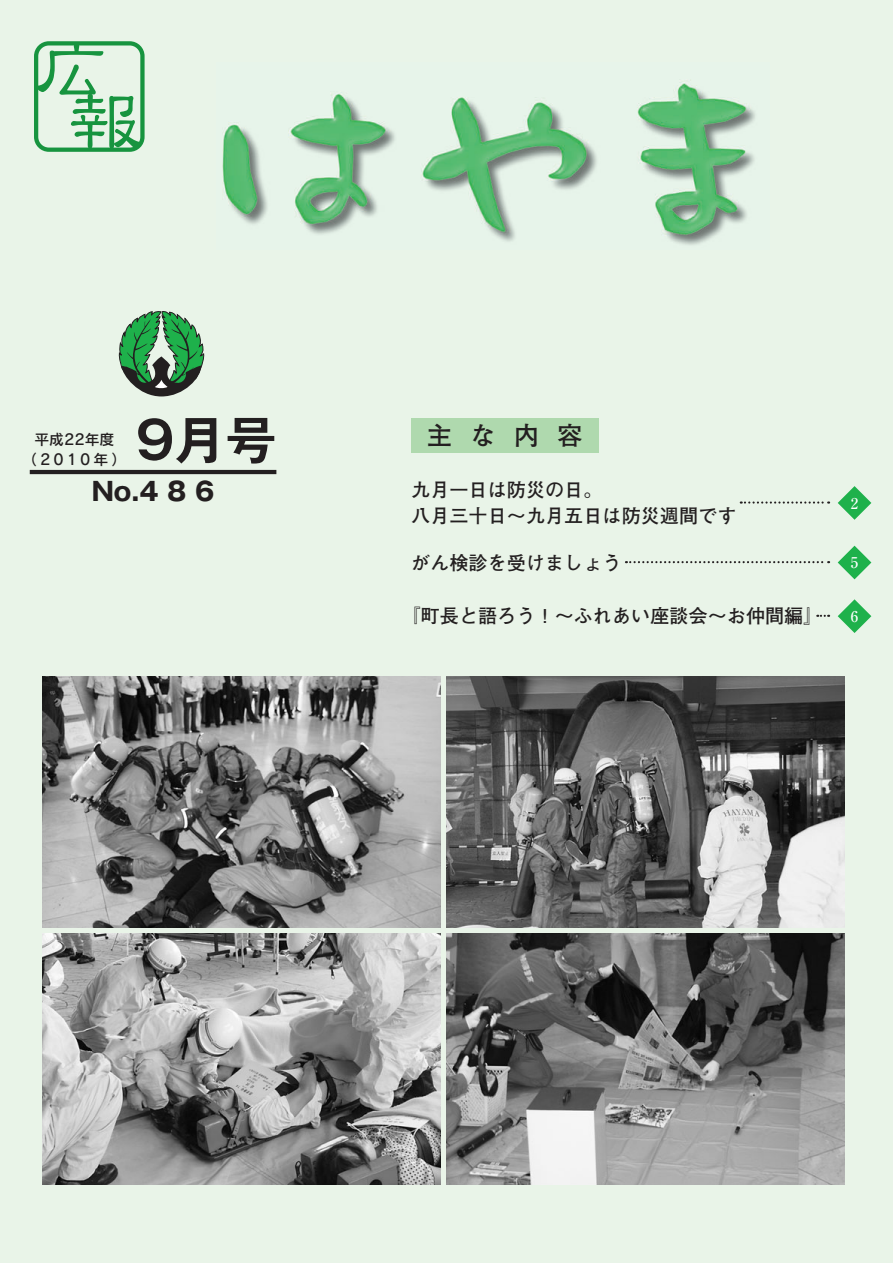
<style>
.page{position:relative;width:893px;height:1263px;background:#e9f4e8}
.page>*{position:absolute;margin:0;border:0;box-sizing:border-box;transform-origin:0 0}
.t1{font:51px "Gothic MB101 Pro De Bold 90 pv RKSJ H";color:#231f20}
.t2{font:25.5px "Gothic MB101 Pro Bold 90 pv RKSJ H";color:#231f20}
.t3{font:25.5px "Futo Go B101 Pro Bold 90 pv RKSJ H";color:#231f20}
.t4{font:19.2px/25.5px "Futo Go B101 Pro Bold 90 pv RKSJ H";color:#231f20}
.t5{font:14.85px/20.2px "Rodin Pro DB 90 pv RKSJ H";color:#231f20;text-align:center}
.t6{font:14.85px "Ryumin Pro Medium 90 pv RKSJ H";color:#fff}
</style>
<div class="page">
<img style="left:222px;top:82px;width:533px;height:163px">
<div style="left:34px;top:41px;width:111px;height:111px;border:4px solid #17943f;border-radius:13px"></div>
<svg style="left:37px;top:44px;width:104px;height:105px"></svg>
<svg style="left:119px;top:311px;width:86px;height:85px"></svg>
<div style="left:411px;top:418px;width:187px;height:34px;background:#afd9ae"></div>
<img style="left:43px;top:676px;width:397px;height:251px">
<img style="left:43px;top:933px;width:397px;height:251px">
<img style="left:446px;top:676px;width:398px;height:251px">
<img style="left:446px;top:933px;width:398px;height:251px">
<svg style="left:817px;top:615px;width:12px;height:2px"></svg>
<svg style="left:838px;top:599px;width:33px;height:34px"></svg>
<svg style="left:626px;top:561px;width:203px;height:2px"></svg>
<svg style="left:838px;top:546px;width:33px;height:33px"></svg>
<svg style="left:741px;top:501px;width:88px;height:3px"></svg>
<svg style="left:838px;top:486px;width:33px;height:34px"></svg>
<hr style="left:30px;top:470px;width:246px;height:4px;background:#231f20">
<h1 class="t1" style="left:136px;top:421px;width:142px">9月号</h1>
<h2 class="t2" style="left:92px;top:482px;width:124px">No.4 8 6</h2>
<p class="t5" style="left:22px;top:431px;width:106px">平成22年度（2010年）</p>
<h2 class="t3" style="left:427px;top:426px;width:157px">主な内容</h2>
<p class="t4" style="left:411px;top:480px;width:327px">九月一日は防災の日。<br>八月三十日～九月五日は防災週間です</p>
<p class="t6" style="left:851px;top:497px;width:9px">2</p>
<p class="t4" style="left:411px;top:552px;width:212px">がん検診を受けましょう</p>
<p class="t6" style="left:851px;top:557px;width:9px">5</p>
<p class="t4" style="left:402px;top:606px;width:422px">『町長と語ろう！～ふれあい座談会～お仲間編』</p>
<p class="t6" style="left:851px;top:611px;width:9px">6</p>
</div>
